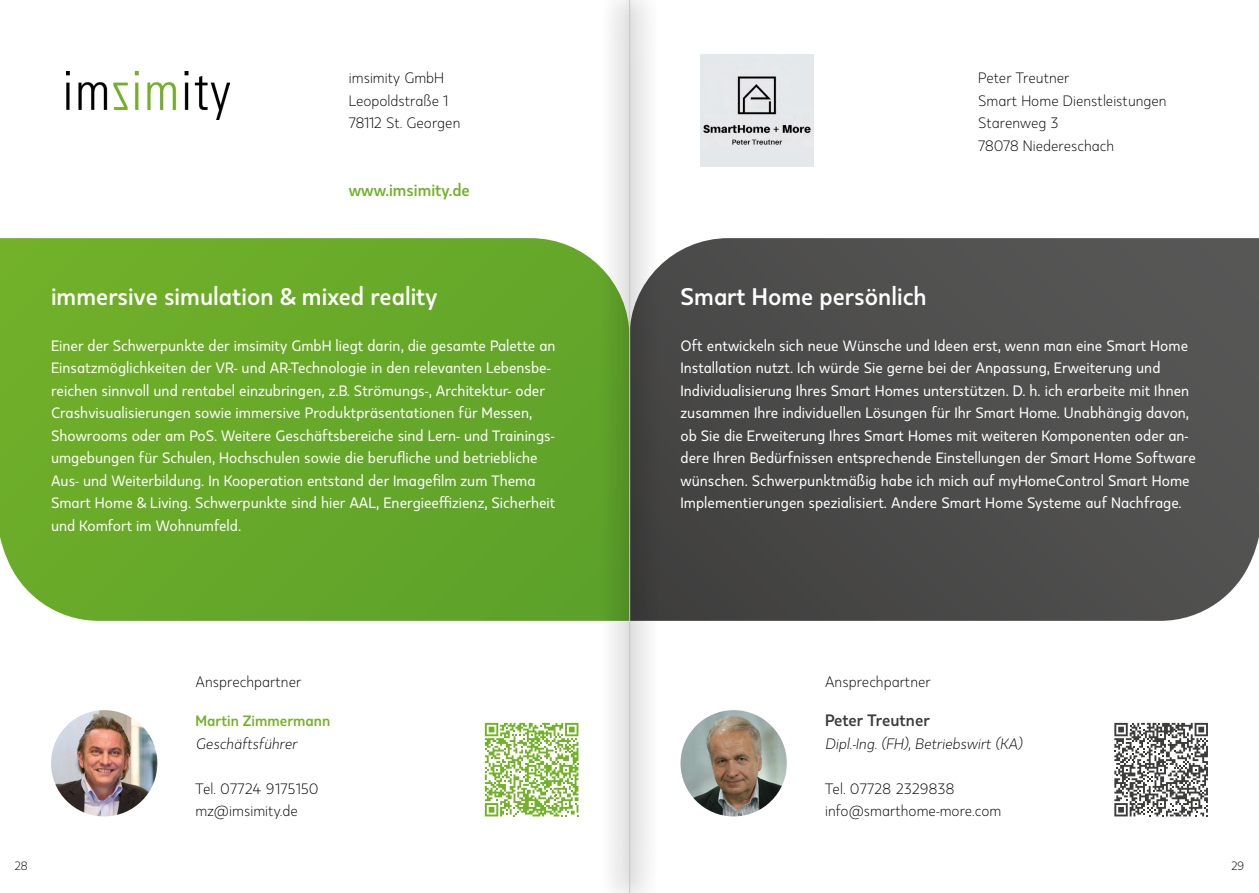
<style>
.page{position:relative;width:1259px;height:893px;background:#fff}
.page>*{position:absolute;margin:0;border:0;box-sizing:border-box;transform-origin:0 0}
.t1{font:700 24px "Kappa Display";color:#fff}
.t2{font:700 16.5px "Kappa Display";color:#72b129}
.t3{font:700 16.5px "Kappa Display";color:#3c3c3b}
.t4{font:15px/22.5px "Kappa Display";color:#fff}
.t5{font:300 15px/22.5px "Kappa Display";color:#000}
.t6{font:italic 300 15px "Kappa Display";color:#000}
.t7{font:700 15px "Kappa Display";color:#72b129}
.t8{font:300 12px "Kappa Display";color:#000}
</style>
<div class="page">
<svg style="left:657px;top:238px;width:602px;height:383px;background:#4f4f4e"></svg>
<svg style="left:0;top:238px;width:601px;height:383px;background:#68a92c"></svg>
<img style="left:66px;top:72px;width:163px;height:47px">
<img style="left:51px;top:710px;width:106px;height:106px;border-radius:53px">
<img style="left:701px;top:54px;width:112px;height:113px">
<img style="left:680px;top:710px;width:107px;height:106px;border-radius:53px">
<svg style="left:485px;top:723px;width:93px;height:93px"></svg>
<svg style="left:1114px;top:723px;width:94px;height:93px"></svg>
<svg style="left:601px;top:0;width:56px;height:893px"></svg>
<hr style="left:629px;top:0;width:1px;height:893px;background:#c6c6c6">
<p class="t5" style="left:349px;top:66px;width:113px">imsimity GmbH<br>Leopoldstraße 1<br>78112 St. Georgen</p>
<p class="t5" style="left:978px;top:66px;width:190px">Peter Treutner<br>Smart Home Dienstleistungen<br>Starenweg 3<br>78078 Niedereschach</p>
<p class="t2" style="left:349px;top:179px;width:123px">www.imsimity.de</p>
<h1 class="t1" style="left:51px;top:281px;width:388px">immersive simulation &amp; mixed reality</h1>
<h1 class="t1" style="left:680px;top:281px;width:248px">Smart Home persönlich</h1>
<p class="t4" style="left:51px;top:334px;width:506px">Einer der Schwerpunkte der imsimity GmbH liegt darin, die gesamte Palette an Einsatzmöglichkeiten der VR- und AR-Technologie in den relevanten Lebensbe&shy;reichen sinnvoll und rentabel einzubringen, z.B. Strömungs-, Architektur- oder Crashvisualisierungen sowie immersive Produktpräsentationen für Messen, Showrooms oder am PoS. Weitere Geschäftsbereiche sind Lern- und Trainings&shy;umgebungen für Schulen, Hochschulen sowie die berufliche und betriebliche Aus- und Weiterbildung. In Kooperation entstand der Imagefilm zum Thema Smart Home &amp; Living. Schwerpunkte sind hier AAL, Energieeffizienz, Sicherheit und Komfort im Wohnumfeld.</p>
<p class="t4" style="left:680px;top:334px;width:517px">Oft entwickeln sich neue Wünsche und Ideen erst, wenn man eine Smart Home Installation nutzt. Ich würde Sie gerne bei der Anpassung, Erweiterung und Individualisierung Ihres Smart Homes unterstützen. D. h. ich erarbeite mit Ihnen zusammen Ihre individuellen Lösungen für Ihr Smart Home. Unabhängig davon, ob Sie die Erweiterung Ihres Smart Homes mit weiteren Komponenten oder an&shy;dere Ihren Bedürfnissen entsprechende Einstellungen der Smart Home Software wünschen. Schwerpunktmäßig habe ich mich auf myHomeControl Smart Home Implementierungen spezialisiert. Andere Smart Home Systeme auf Nachfrage.</p>
<p class="t5" style="left:196px;top:670px;width:107px">Ansprechpartner</p>
<p class="t5" style="left:825px;top:670px;width:107px">Ansprechpartner</p>
<p class="t7" style="left:196px;top:712px;width:136px">Martin Zimmermann</p>
<p class="t6" style="left:196px;top:734px;width:103px">Geschäftsführer</p>
<p class="t5" style="left:196px;top:777px;width:125px">Tel. 07724 9175150 mz@imsimity.de</p>
<p class="t3" style="left:825px;top:710px;width:106px">Peter Treutner</p>
<p class="t6" style="left:825px;top:734px;width:199px">Dipl.-Ing. (FH), Betriebswirt (KA)</p>
<p class="t5" style="left:825px;top:777px;width:178px">Tel. 07728 2329838 info@smarthome-more.com</p>
<p class="t8" style="left:15px;top:858px;width:14px">28</p>
<p class="t8" style="left:1231px;top:858px;width:14px">29</p>
</div>
